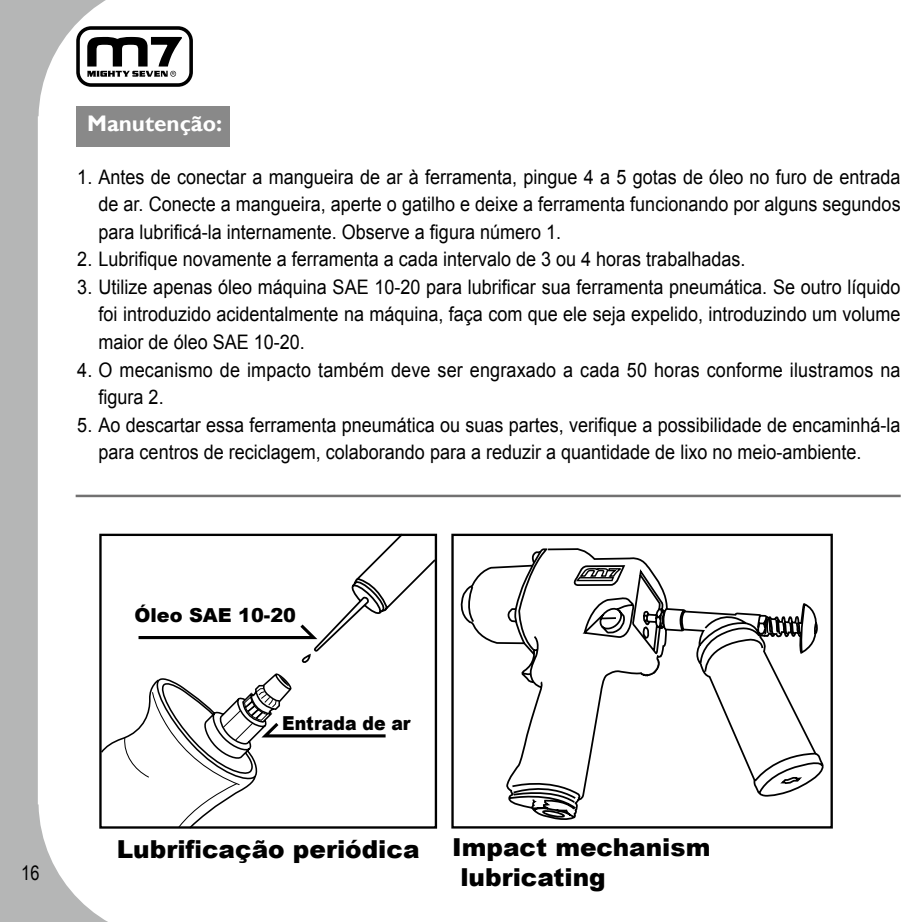
<style>
.page{position:relative;width:922px;height:922px;background:#fff}
.page>*{position:absolute;margin:0;border:0;box-sizing:border-box;transform-origin:0 0}
.t1{font:900 24.75px/29.8px "Arial";color:#000}
.t2{font:700 22.5px "Gill Sans";color:#fff}
.t3{font:20px/27.5px "Arial";color:#000;text-align:justify;scale:.9 1}
.t4{font:20px "Arial Narrow";color:#000}
.t5{font:900 19.25px "Arial";color:#000}
.t6{font:900 19.25px "Arial";color:#000;scale:.9 1}
</style>
<div class="page">
<svg style="left:0;top:0;width:174px;height:921px"></svg>
<svg style="left:76px;top:26px;width:117px;height:61px"></svg>
<div style="left:76px;top:106px;width:154px;height:40px;background:#898989"></div>
<hr style="left:76px;top:494px;width:824px;height:3px;background:#727171">
<svg style="left:99px;top:531px;width:338px;height:299px"></svg>
<div style="left:99px;top:533px;width:338px;height:295px;border:2px solid #000"></div>
<div style="left:451px;top:533px;width:381px;height:295px;border:2px solid #000"></div>
<svg style="left:460px;top:548px;width:364px;height:272px"></svg>
<svg style="left:574px;top:563px;width:47px;height:18px"></svg>
<p class="t2" style="left:87px;top:109px;width:137px">Manutenção:</p>
<p class="t3" style="left:99px;top:163px;width:892px;text-indent:-21px">1. Antes de conectar a mangueira de ar à ferramenta, pingue 4 a 5 gotas de óleo no furo de entrada de ar. Conecte a mangueira, aperte o gatilho e deixe a ferramenta funcionando por alguns segundos para lubrificá-la internamente. Observe a figura número 1.</p>
<p class="t3" style="left:77px;top:246px;width:743px">2. Lubrifique novamente a ferramenta a cada intervalo de 3 ou 4 horas trabalhadas.</p>
<p class="t3" style="left:99px;top:273px;width:892px;text-indent:-21px">3. Utilize apenas óleo máquina SAE 10-20 para lubrificar sua ferramenta pneumática. Se outro líquido foi introduzido acidentalmente na máquina, faça com que ele seja expelido, introduzindo um volume maior de óleo SAE 10-20.</p>
<p class="t3" style="left:99px;top:356px;width:892px;text-indent:-21px">4. O mecanismo de impacto também deve ser engraxado a cada 50 horas conforme ilustramos na figura 2.</p>
<p class="t3" style="left:99px;top:411px;width:892px;text-indent:-21px">5. Ao descartar essa ferramenta pneumática ou suas partes, verifique a possibilidade de encaminhá-la para centros de reciclagem, colaborando para a reduzir a quantidade de lixo no meio-ambiente.</p>
<p class="t4" style="left:21px;top:858px;width:20px">16</p>
<p class="t5" style="left:134px;top:601px;width:163px">Óleo SAE 10-20</p>
<p class="t6" style="left:282px;top:709px;width:144px">Entrada de ar</p>
<p class="t1" style="left:117px;top:832px;width:304px">Lubrificação periódica</p>
<p class="t1" style="left:460px;top:831px;width:251px;text-indent:-8px">Impact mechanism lubricating</p>
</div>
